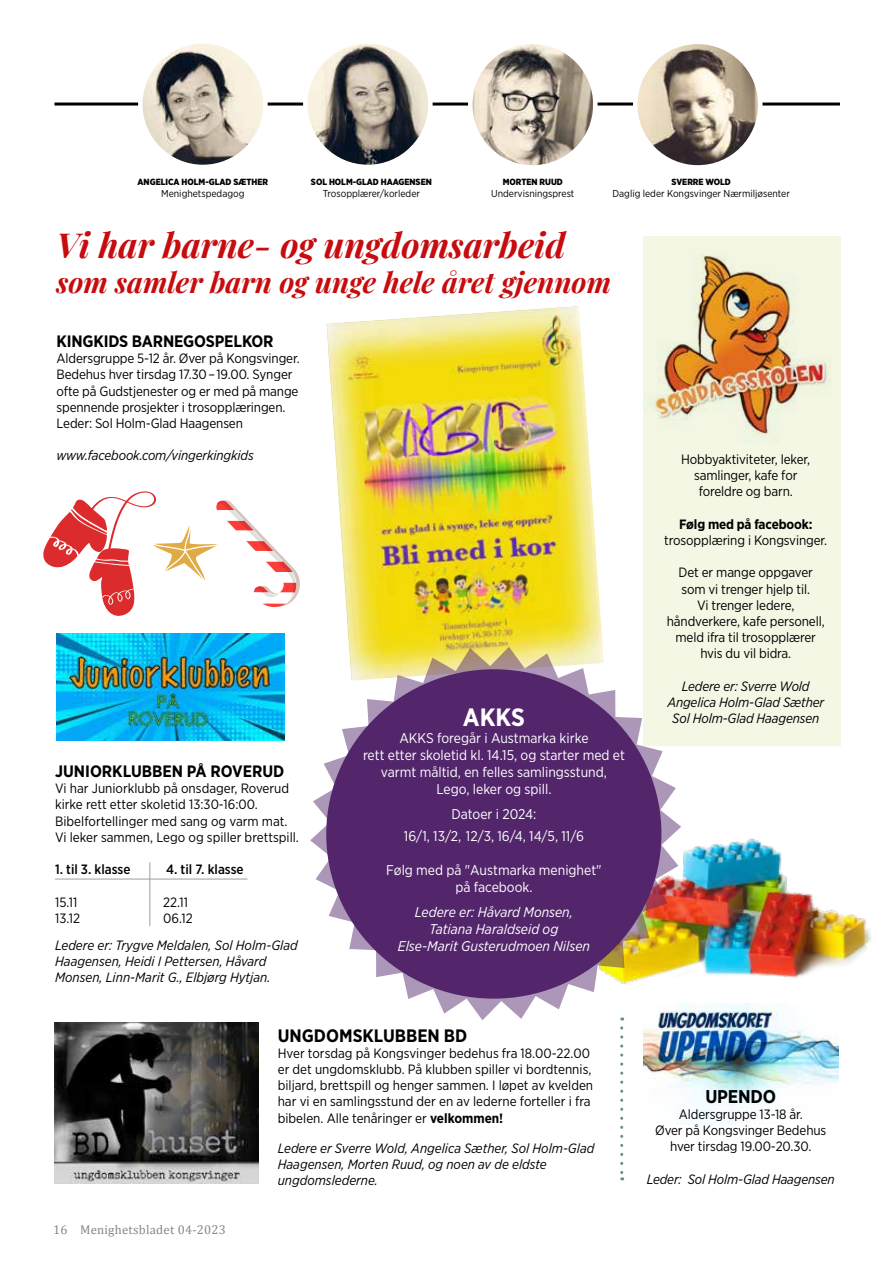
<style>
.page{position:relative;width:893px;height:1263px;background:#fff}
.page>*{position:absolute;margin:0;border:0;box-sizing:border-box;transform-origin:0 0}
.t1{font:italic 700 34.5px "Playfair Display";color:#c60c0e}
.t2{font:italic 700 28.5px "Playfair Display";color:#c60c0e}
.t3{font:700 25.05px "Gotham Narrow";color:#fff}
.t4{font:700 18.45px "Gotham Narrow";letter-spacing:-.01em;color:#000}
.t5{font:700 18px "Gotham Narrow";color:#000}
.t6{font:700 16.5px "Gotham Narrow";letter-spacing:-.01em;color:#000}
.t7{font:14.1px/17px "Gotham Narrow";color:#fff;text-align:center}
.t8{font:italic 14.1px/17px "Gotham Narrow";color:#fff;text-align:center}
.t9{font:13.5px/16.2px "Gotham Narrow";letter-spacing:-.01em;color:#000}
.t10{font:italic 13.5px/16.2px "Gotham Narrow";color:#000}
.t11{font:500 13.5px "Gotham Narrow";color:#000}
.t12{font:700 13.5px "Gotham Narrow";letter-spacing:-.01em;color:#000}
.t13{font:12.75px "Cambria";letter-spacing:.02em;color:#878787}
.t14{font:10.05px "Gotham Narrow";color:#000}
.t15{font:900 9px "Gotham Narrow";color:#000}
.s1{font-weight:700}
</style>
<div class="page">
<img style="left:326px;top:306px;width:277px;height:341px">
<img style="left:681px;top:838px;width:190px;height:140px">
<svg style="left:310px;top:647px;width:371px;height:373px"></svg>
<hr style="left:54px;top:103px;width:786px;height:3px;background:#000">
<img style="left:143px;top:44px;width:120px;height:120px">
<div style="left:138px;top:39px;width:130px;height:130px;border:4px solid #fff;border-radius:50%"></div>
<img style="left:305px;top:41px;width:125px;height:126px;border-radius:63px">
<div style="left:303px;top:39px;width:130px;height:130px;border:4px solid #fff;border-radius:50%"></div>
<img style="left:470px;top:42px;width:125px;height:125px;border-radius:63px">
<div style="left:468px;top:40px;width:130px;height:130px;border:4px solid #fff;border-radius:50%"></div>
<img style="left:635px;top:42px;width:125px;height:125px;border-radius:63px">
<div style="left:633px;top:40px;width:129px;height:130px;border:4px solid #fff;border-radius:50%"></div>
<div style="left:643px;top:237px;width:198px;height:509px;background:#f3f7e4"></div>
<svg style="left:620px;top:1028px;width:3px;height:152px"></svg>
<img style="left:648px;top:255px;width:183px;height:188px">
<img style="left:643px;top:1004px;width:196px;height:119px">
<img style="left:56px;top:633px;width:228px;height:107px">
<img style="left:54px;top:1023px;width:204px;height:160px">
<hr style="left:55px;top:879px;width:192px;height:1px;background:#9d9d9c">
<hr style="left:149px;top:862px;width:1px;height:64px;background:#9d9d9c">
<svg style="left:325px;top:668px;width:338px;height:332px;background:#734e81"></svg>
<svg style="left:43px;top:491px;width:257px;height:125px"></svg>
<p class="t15" style="left:138px;top:176px;width:132px">ANGELICA HOLM-GLAD SÆTHER</p>
<p class="t14" style="left:161px;top:187px;width:85px">Menighetspedagog</p>
<p class="t15" style="left:311px;top:176px;width:122px">SOL HOLM-GLAD HAAGENSEN</p>
<p class="t14" style="left:323px;top:187px;width:99px">Trosopplærer/korleder</p>
<p class="t15" style="left:503px;top:176px;width:62px">MORTEN RUUD</p>
<p class="t14" style="left:491px;top:188px;width:85px">Undervisningsprest</p>
<p class="t15" style="left:671px;top:176px;width:61px">SVERRE WOLD</p>
<p class="t14" style="left:612px;top:187px;width:179px">Daglig leder Kongsvinger Nærmiljøsenter</p>
<h1 class="t1" style="left:56px;top:218px;width:510px">Vi har barne- og ungdomsarbeid</h1>
<h2 class="t2" style="left:56px;top:259px;width:556px">som samler barn og unge hele året gjennom</h2>
<p class="t6" style="left:57px;top:331px;width:219px">KINGKIDS BARNEGOSPELKOR</p>
<p class="t9" style="left:57px;top:350px;width:245px">Aldersgruppe 5-12 år. Øver på Kongsvinger.<br>Bedehus hver tirsdag 17.30 – 19.00. Synger ofte på Gudstjenester og er med på mange spennende prosjekter i trosopplæringen.<br>Leder: Sol Holm-Glad Haagensen</p>
<p class="t10" style="left:57px;top:447px;width:199px">www.facebook.com/vingerkingkids</p>
<p class="t9" style="left:681px;top:451px;width:131px;text-align:center">Hobbyaktiviteter, leker, samlinger, kafe for foreldre og barn.</p>
<p class="t12" style="left:679px;top:515px;width:135px">Følg med på facebook:</p>
<p class="t9" style="left:664px;top:532px;width:164px">trosopplæring i Kongsvinger.</p>
<p class="t9" style="left:667px;top:564px;width:159px;text-align:center">Det er mange oppgaver som vi trenger hjelp til.<br>Vi trenger ledere, håndverkere, kafe personell, meld ifra til trosopplærer hvis du vil bidra.</p>
<p class="t10" style="left:667px;top:678px;width:158px;text-align:center">Ledere er: Sverre Wold<br>Angelica Holm-Glad Sæther<br>Sol Holm-Glad Haagensen</p>
<p class="t6" style="left:55px;top:760px;width:231px">JUNIORKLUBBEN PÅ ROVERUD</p>
<p class="t9" style="left:55px;top:780px;width:245px">Vi har Juniorklubb på onsdager, Roverud kirke rett etter skoletid 13:30-16:00.<br>Bibelfortellinger med sang og varm mat.<br>Vi leker sammen, Lego og spiller brettspill.</p>
<p class="t11" style="left:55px;top:861px;width:77px">1. til 3. klasse</p>
<p class="t11" style="left:166px;top:861px;width:79px">4. til 7. klasse</p>
<p class="t9" style="left:55px;top:893px;width:24px">15.11</p>
<p class="t9" style="left:163px;top:893px;width:26px">22.11</p>
<p class="t9" style="left:55px;top:910px;width:27px">13.12</p>
<p class="t9" style="left:163px;top:910px;width:31px">06.12</p>
<p class="t10" style="left:55px;top:937px;width:244px">Ledere er: Trygve Meldalen, Sol Holm-Glad<br>Haagensen, Heidi I Pettersen, Håvard<br>Monsen, Linn-Marit G., Elbjørg Hytjan.</p>
<h3 class="t3" style="left:463px;top:701px;width:64px">AKKS</h3>
<p class="t7" style="left:363px;top:729px;width:263px">AKKS foregår i Austmarka kirke<br>rett etter skoletid kl. 14.15, og starter med et varmt måltid, en felles samlingsstund, Lego, leker og spill.</p>
<p class="t7" style="left:404px;top:803px;width:182px;line-height:21.6px">Datoer i 2024:<br>16/1, 13/2, 12/3, 16/4, 14/5, 11/6</p>
<p class="t7" style="left:386px;top:861px;width:217px">Følg med på "Austmarka menighet" på facebook.</p>
<p class="t8" style="left:398px;top:903px;width:194px">Ledere er: Håvard Monsen,<br>Tatiana Haraldseid og<br>Else-Marit Gusterudmoen Nilsen</p>
<p class="t13" style="left:53px;top:1222px;width:174px">16 Menighetsbladet 04-2023</p>
<h3 class="t5" style="left:278px;top:1024px;width:191px">UNGDOMSKLUBBEN BD</h3>
<p class="t9" style="left:278px;top:1045px;width:317px">Hver torsdag på Kongsvinger bedehus fra 18.00-22.00 er det ungdomsklubb. På klubben spiller vi bordtennis, biljard, brettspill og henger sammen. I løpet av kvelden har vi en samlingsstund der en av lederne forteller i fra bibelen. Alle tenåringer er <span class="s1">velkommen!</span></p>
<p class="t10" style="left:278px;top:1140px;width:318px">Ledere er Sverre Wold, Angelica Sæther, Sol Holm-Glad<br>Haagensen, Morten Ruud, og noen av de eldste ungdomslederne.</p>
<h3 class="t4" style="left:705px;top:1084px;width:72px">UPENDO</h3>
<p class="t9" style="left:655px;top:1106px;width:173px;text-align:center">Aldersgruppe 13-18 år.<br>Øver på Kongsvinger Bedehus hver tirsdag 19.00-20.30.</p>
<p class="t10" style="left:647px;top:1171px;width:189px">Leder: Sol Holm-Glad Haagensen</p>
</div>
